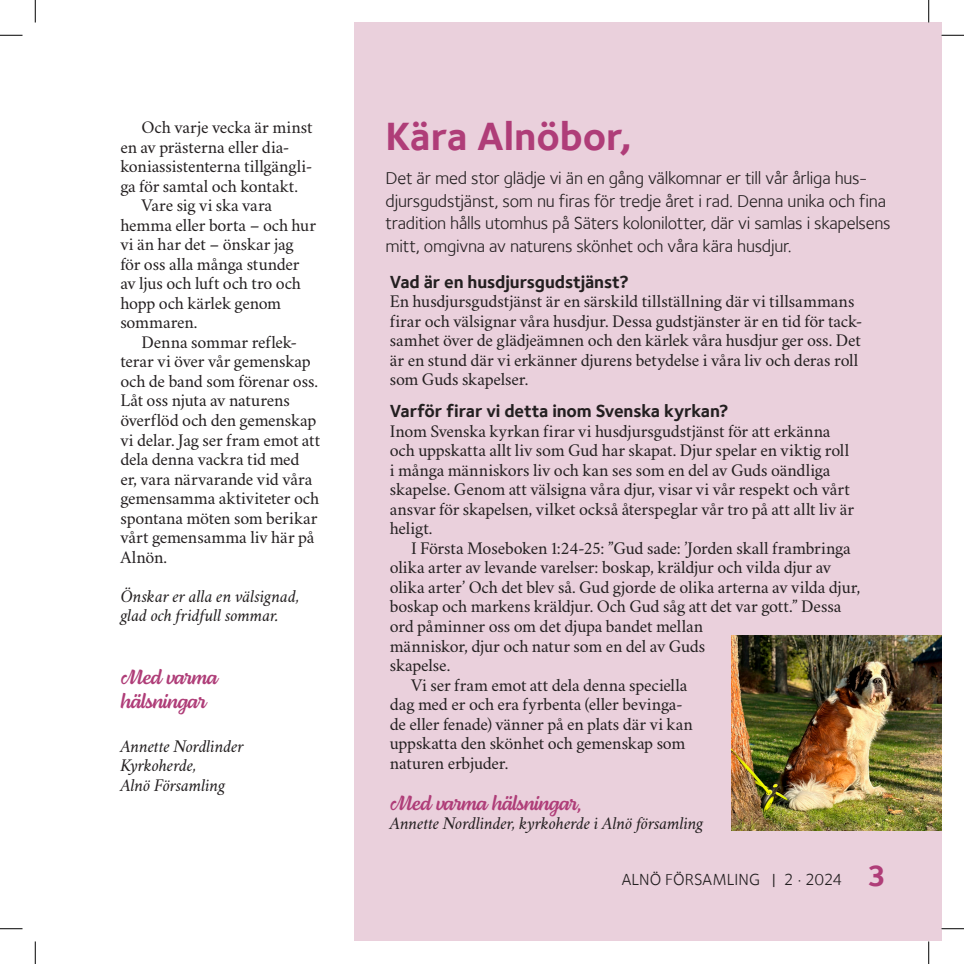
<style>
.page{position:relative;width:964px;height:964px;background:#fff}
.page>*{position:absolute;margin:0;border:0;box-sizing:border-box;transform-origin:0 0}
.t1{font:700 40.5px "Foundry Sterling";color:#af3d78}
.t2{font:21px/24px "Lemongrass Script";letter-spacing:-.025em;color:#af3d78}
.t3{font:18px/19.5px "Crimson Svk 2.0";letter-spacing:-.01em;color:#231f20}
.t4{font:18px/22.5px "Foundry Sterling";letter-spacing:-.015em;color:#231f20}
.t5{font:italic 18px/19.5px "Crimson Svk 2.0";letter-spacing:-.01em;color:#231f20}
.t6{font:700 18px "Foundry Sterling";letter-spacing:-.01em;color:#231f20}
.t7{font:16.5px "Foundry Sterling";letter-spacing:.005em;color:#231f20}
.s1{font-weight:700;font-size:30px;color:#af3d78}
</style>
<div class="page">
<div style="left:354px;top:22px;width:587px;height:919px;background:#ead0dc"></div>
<img style="left:731px;top:635px;width:210px;height:195px">
<svg style="left:0;top:35px;width:22px;height:1px"></svg>
<svg style="left:941px;top:35px;width:22px;height:1px"></svg>
<svg style="left:0;top:928px;width:22px;height:1px"></svg>
<svg style="left:941px;top:928px;width:22px;height:1px"></svg>
<svg style="left:35px;top:0;width:1px;height:22px"></svg>
<svg style="left:35px;top:941px;width:1px;height:22px"></svg>
<svg style="left:928px;top:0;width:1px;height:22px"></svg>
<svg style="left:928px;top:941px;width:1px;height:22px"></svg>
<p class="t3" style="left:142px;top:117px;width:172px">Och varje vecka är minst</p>
<p class="t3" style="left:120px;top:136px;width:171px">en av prästerna eller dia-</p>
<p class="t3" style="left:120px;top:156px;width:193px">koniassistenterna tillgängli-</p>
<p class="t3" style="left:120px;top:175px;width:179px">ga för samtal och kontakt.</p>
<p class="t3" style="left:142px;top:195px;width:132px">Vare sig vi ska vara</p>
<p class="t3" style="left:120px;top:214px;width:197px">hemma eller borta – och hur</p>
<p class="t3" style="left:120px;top:234px;width:175px">vi än har det – önskar jag</p>
<p class="t3" style="left:120px;top:253px;width:181px">för oss alla många stunder</p>
<p class="t3" style="left:120px;top:273px;width:182px">av ljus och luft och tro och</p>
<p class="t3" style="left:120px;top:292px;width:162px">hopp och kärlek genom</p>
<p class="t3" style="left:120px;top:312px;width:79px">sommaren.</p>
<p class="t3" style="left:142px;top:331px;width:157px">Denna sommar reflek-</p>
<p class="t3" style="left:120px;top:351px;width:192px">terar vi över vår gemenskap</p>
<p class="t3" style="left:120px;top:370px;width:199px">och de band som förenar oss.</p>
<p class="t3" style="left:120px;top:390px;width:171px">Låt oss njuta av naturens</p>
<p class="t3" style="left:120px;top:409px;width:198px">överflöd och den gemenskap</p>
<p class="t3" style="left:120px;top:429px;width:201px">vi delar. Jag ser fram emot att</p>
<p class="t3" style="left:120px;top:448px;width:181px">dela denna vackra tid med</p>
<p class="t3" style="left:120px;top:468px;width:193px">er, vara närvarande vid våra</p>
<p class="t3" style="left:120px;top:487px;width:200px">gemensamma aktiviteter och</p>
<p class="t3" style="left:120px;top:507px;width:199px">spontana möten som berikar</p>
<p class="t3" style="left:120px;top:526px;width:196px">vårt gemensamma liv här på</p>
<p class="t3" style="left:120px;top:546px;width:48px">Alnön.</p>
<p class="t5" style="left:120px;top:585px;width:181px">Önskar er alla en välsignad, glad och fridfull sommar.</p>
<p class="t2" style="left:120px;top:665px;width:99px">Med varma hälsningar</p>
<p class="t5" style="left:120px;top:735px;width:125px">Annette Nordlinder<br>Kyrkoherde,<br>Alnö Församling</p>
<h1 class="t1" style="left:385px;top:112px;width:248px">Kära Alnöbor,</h1>
<p class="t4" style="left:385px;top:167px;width:506px">Det är med stor glädje vi än en gång välkomnar er till vår årliga hus&shy;djursgudstjänst, som nu firas för tredje året i rad. Denna unika och fina tradition hålls utomhus på Säters kolonilotter, där vi samlas i skapelsens mitt, omgivna av naturens skönhet och våra kära husdjur.</p>
<p class="t6" style="left:390px;top:271px;width:240px">Vad är en husdjursgudstjänst?</p>
<p class="t3" style="left:390px;top:290px;width:474px">En husdjursgudstjänst är en särskild tillställning där vi tillsammans firar och välsignar våra husdjur. Dessa gudstjänster är en tid för tack&shy;samhet över de glädjeämnen och den kärlek våra husdjur ger oss. Det är en stund där vi erkänner djurens betydelse i våra liv och deras roll som Guds skapelser.</p>
<p class="t6" style="left:390px;top:400px;width:340px">Varför firar vi detta inom Svenska kyrkan?</p>
<p class="t3" style="left:390px;top:420px;width:466px">Inom Svenska kyrkan firar vi husdjursgudstjänst för att erkänna och uppskatta allt liv som Gud har skapat. Djur spelar en viktig roll i många människors liv och kan ses som en del av Guds oändliga skapelse. Genom att välsigna våra djur, visar vi vår respekt och vårt ansvar för skapelsen, vilket också återspeglar vår tro på att allt liv är heligt.</p>
<p class="t3" style="left:411px;top:537px;width:441px">I Första Moseboken 1:24-25: ”Gud sade: ’Jorden skall frambringa</p>
<p class="t3" style="left:390px;top:557px;width:443px">olika arter av levande varelser: boskap, kräldjur och vilda djur av</p>
<p class="t3" style="left:390px;top:576px;width:472px">olika arter’ Och det blev så. Gud gjorde de olika arterna av vilda djur,</p>
<p class="t3" style="left:390px;top:596px;width:453px">boskap och markens kräldjur. Och Gud såg att det var gott.” Dessa</p>
<p class="t3" style="left:390px;top:615px;width:315px">ord påminner oss om det djupa bandet mellan</p>
<p class="t3" style="left:390px;top:634px;width:317px">människor, djur och natur som en del av Guds</p>
<p class="t3" style="left:390px;top:654px;width:62px">skapelse.</p>
<p class="t3" style="left:411px;top:673px;width:278px">Vi ser fram emot att dela denna speciella</p>
<p class="t3" style="left:390px;top:693px;width:294px">dag med er och era fyrbenta (eller bevinga-</p>
<p class="t3" style="left:390px;top:712px;width:304px">de eller fenade) vänner på en plats där vi kan</p>
<p class="t3" style="left:390px;top:732px;width:297px">uppskatta den skönhet och gemenskap som</p>
<p class="t3" style="left:390px;top:751px;width:120px">naturen erbjuder.</p>
<p class="t2" style="left:390px;top:790px;width:195px">Med varma hälsningar,</p>
<p class="t5" style="left:390px;top:813px;width:315px">Annette Nordlinder, kyrkoherde i Alnö församling</p>
<p class="t7" style="left:621px;top:869px;width:266px">ALNÖ FÖRSAMLING | 2 · 2024 <span class="s1">3</span></p>
</div>
